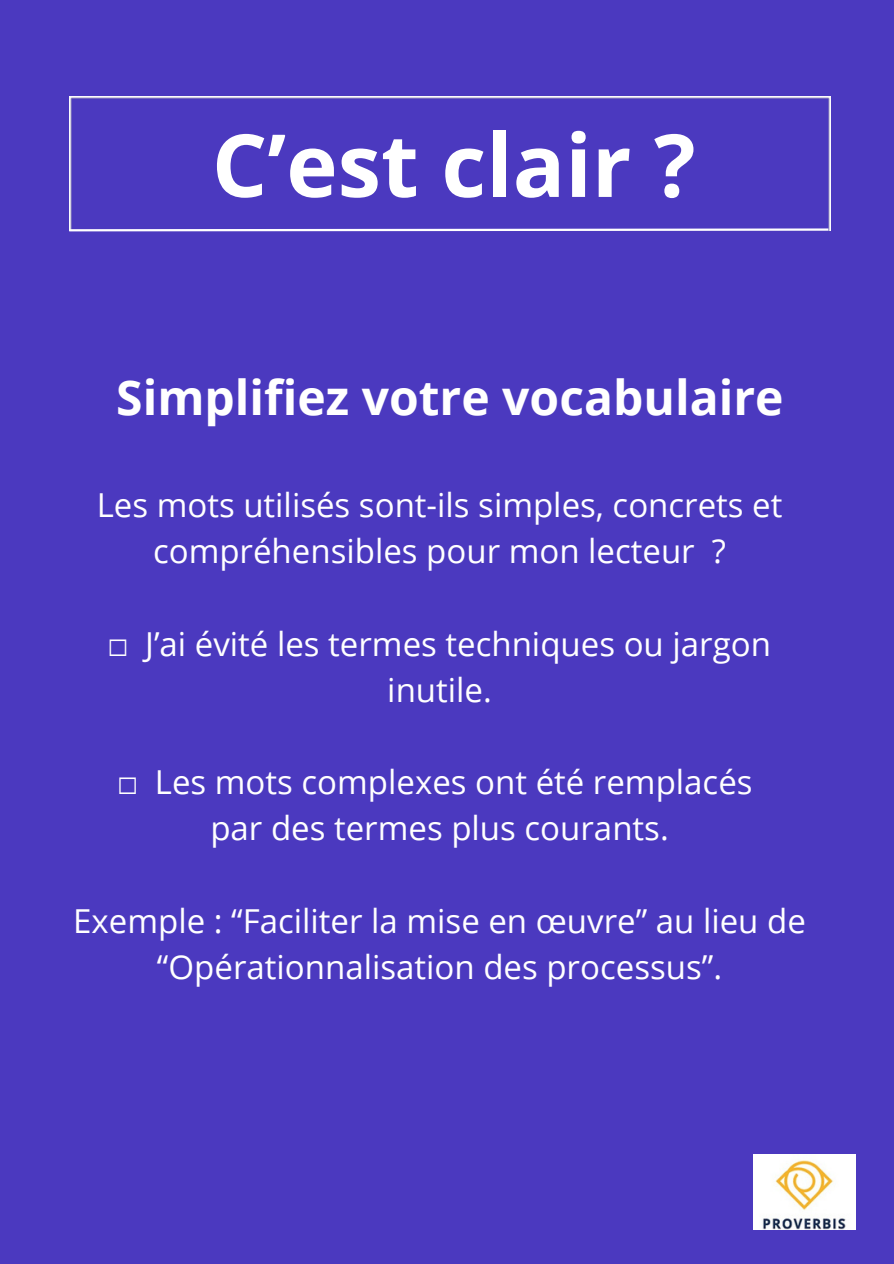
<style>
.page{position:relative;width:894px;height:1264px;background:#fff}
.page>*{position:absolute;margin:0;border:0;box-sizing:border-box;transform-origin:0 0}
.t1{font:700 87px "Open Sans";color:#fff}
.t2{font:700 48px "Open Sans";color:#fff}
.t3{font:33px/46.2px "Open Sans";color:#fff;text-align:center}
.s1{font-family:"Free Mono"}
</style>
<div class="page">
<div style="left:0;top:0;width:893px;height:1263px;background:#4b39bf"></div>
<img style="left:69px;top:96px;width:761px;height:131px">
<svg style="left:69px;top:227px;width:761px;height:5px"></svg>
<img style="left:753px;top:1154px;width:102px;height:75px">
<h1 class="t1" style="left:212px;top:104px;width:485px">C’est clair ?</h1>
<h2 class="t2" style="left:116px;top:364px;width:668px">Simplifiez votre vocabulaire</h2>
<p class="t3" style="left:97px;top:481px;width:687px">Les mots utilisés sont-ils simples, concrets et compréhensibles pour mon lecteur ?</p>
<p class="t3" style="left:108px;top:620px;width:664px"><span class="s1">☐</span> J’ai évité les termes techniques ou jargon inutile.</p>
<p class="t3" style="left:118px;top:758px;width:636px"><span class="s1">☐</span> Les mots complexes ont été remplacés</p>
<p class="t3" style="left:210px;top:804px;width:460px">par des termes plus courants.</p>
<p class="t3" style="left:73px;top:896px;width:734px">Exemple : “Faciliter la mise en œuvre” au lieu de “Opérationnalisation des processus”.</p>
</div>
